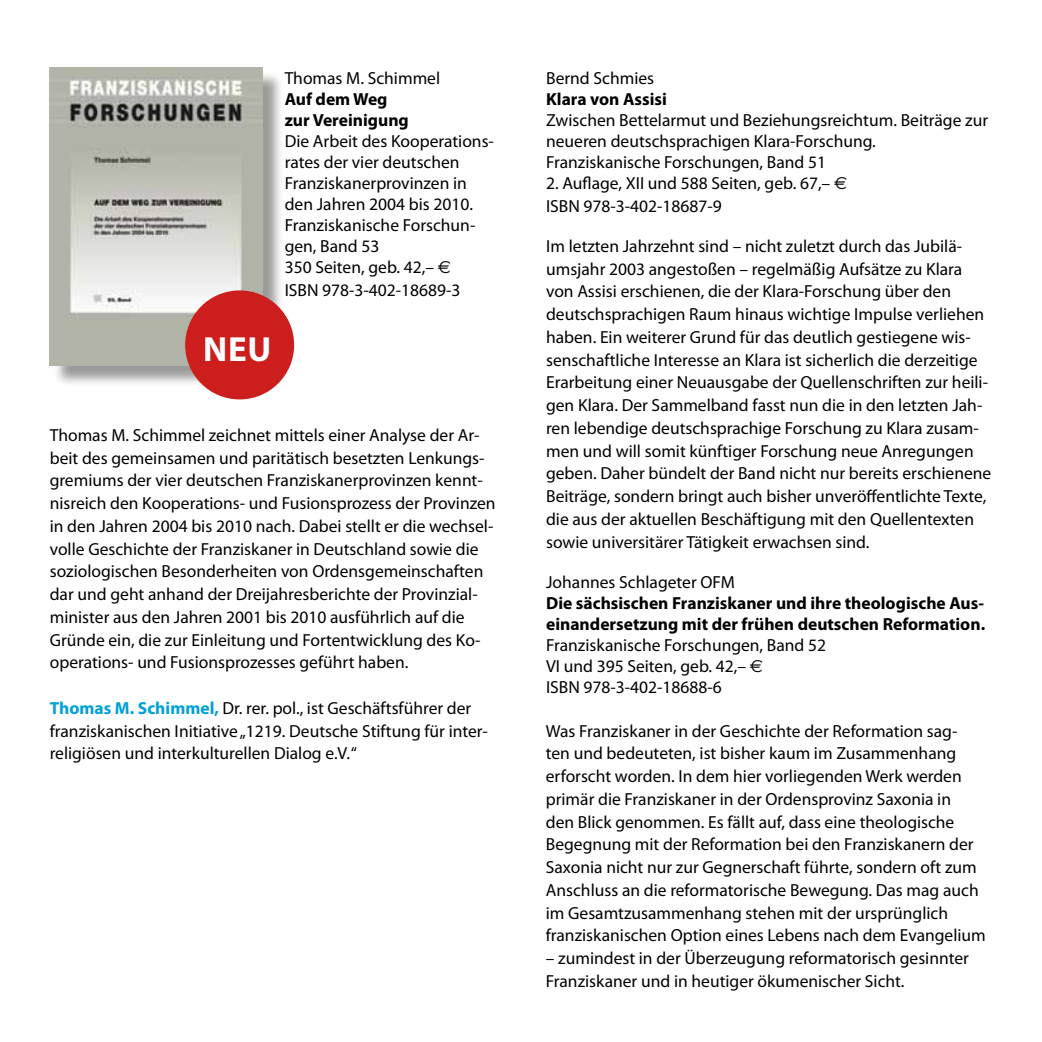
<style>
.page{position:relative;width:1042px;height:1042px;background:#fff}
.page>*{position:absolute;margin:0;border:0;box-sizing:border-box;transform-origin:0 0}
.t1{font:700 35px "Myriad Pro";color:#fff}
.t2{font:17.5px/22.8px "Myriad Pro";color:#000}
.t3{font:700 17.5px/21px "Myriad Pro";color:#000}
.s1{font-family:"Euro Sans"}
.s2{font-weight:700;color:#00a0d8}
</style>
<div class="page">
<div style="left:53px;top:70px;width:231px;height:317px;background:#000;opacity:.4"></div>
<img style="left:50px;top:68px;width:213px;height:297px">
<div style="left:185px;top:290px;width:109px;height:109px;background:#cc1f1d;border-radius:50%"></div>
<p class="t2" style="left:285px;top:66px;width:157px">Thomas M. Schimmel</p>
<p class="t3" style="left:285px;top:88px;width:126px">Auf dem Weg zur Vereinigung</p>
<p class="t2" style="left:285px;top:130px;width:211px;line-height:21px">Die Arbeit des Kooperations&shy;rates der vier deutschen<br>Franziskanerprovinzen in den Jahren 2004 bis 2010.<br>Franziskanische Forschun&shy;gen, Band 53<br>350 Seiten, geb. 42,– <span class="s1">d</span></p>
<p class="t2" style="left:285px;top:278px;width:177px">ISBN 978-3-402-18689-3</p>
<h1 class="t1" style="left:203px;top:326px;width:70px">NEU</h1>
<p class="t2" style="left:50px;top:423px;width:447px">Thomas M. Schimmel zeichnet mittels einer Analyse der Ar&shy;beit des gemeinsamen und paritätisch besetzten Lenkungs&shy;gremiums der vier deutschen Franziskanerprovinzen kennt&shy;nisreich den Kooperations- und Fusionsprozess der Provinzen in den Jahren 2004 bis 2010 nach. Dabei stellt er die wechsel&shy;volle Geschichte der Franziskaner in Deutschland sowie die soziologischen Besonderheiten von Ordensgemeinschaften dar und geht anhand der Dreijahresberichte der Provinzial&shy;minister aus den Jahren 2001 bis 2010 ausführlich auf die Gründe ein, die zur Einleitung und Fortentwicklung des Ko&shy;operations- und Fusionsprozesses geführt haben.</p>
<p class="t2" style="left:50px;top:696px;width:440px"><span class="s2">Thomas M. Schimmel,</span> Dr. rer. pol., ist Geschäftsführer der franziskanischen Initiative „1219. Deutsche Stiftung für inter&shy;religiösen und interkulturellen Dialog e.V.“</p>
<p class="t2" style="left:546px;top:66px;width:110px">Bernd Schmies</p>
<p class="t3" style="left:546px;top:88px;width:122px">Klara von Assisi</p>
<p class="t2" style="left:546px;top:109px;width:443px;line-height:21px">Zwischen Bettelarmut und Beziehungsreichtum. Beiträge zur neueren deutschsprachigen Klara-Forschung.<br>Franziskanische Forschungen, Band 51</p>
<p class="t2" style="left:546px;top:171px;width:303px">2. Auflage, XII und 588 Seiten, geb. 67,– <span class="s1">d<br></span>ISBN 978-3-402-18687-9</p>
<p class="t2" style="left:546px;top:234px;width:447px">Im letzten Jahrzehnt sind – nicht zuletzt durch das Jubilä&shy;umsjahr 2003 angestoßen – regelmäßig Aufsätze zu Klara von Assisi erschienen, die der Klara-Forschung über den deutschsprachigen Raum hinaus wichtige Impulse verliehen haben. Ein weiterer Grund für das deutlich gestiegene wis&shy;senschaftliche Interesse an Klara ist sicherlich die derzeitige Erarbeitung einer Neuausgabe der Quellenschriften zur heili&shy;gen Klara. Der Sammelband fasst nun die in den letzten Jah&shy;ren lebendige deutschsprachige Forschung zu Klara zusam&shy;men und will somit künftiger Forschung neue Anregungen geben. Daher bündelt der Band nicht nur bereits erschienene Beiträge, sondern bringt auch bisher unveröffentlichte Texte, die aus der aktuellen Beschäftigung mit den Quellentexten sowie universitärer Tätigkeit erwachsen sind.</p>
<p class="t2" style="left:546px;top:570px;width:190px">Johannes Schlageter OFM</p>
<p class="t3" style="left:546px;top:592px;width:441px">Die sächsischen Franziskaner und ihre theologische Aus&shy;einandersetzung mit der frühen deutschen Reformation.</p>
<p class="t2" style="left:546px;top:634px;width:281px;line-height:21px">Franziskanische Forschungen, Band 52<br>VI und 395 Seiten, geb. 42,– <span class="s1">d<br></span>ISBN 978-3-402-18688-6</p>
<p class="t2" style="left:546px;top:719px;width:441px">Was Franziskaner in der Geschichte der Reformation sag&shy;ten und bedeuteten, ist bisher kaum im Zusammenhang erforscht worden. In dem hier vorliegenden Werk werden primär die Franziskaner in der Ordensprovinz Saxonia in<br>den Blick genommen. Es fällt auf, dass eine theologische Begegnung mit der Reformation bei den Franziskanern der Saxonia nicht nur zur Gegnerschaft führte, sondern oft zum Anschluss an die reformatorische Bewegung. Das mag auch im Gesamtzusammenhang stehen mit der ursprünglich franziskanischen Option eines Lebens nach dem Evangelium</p>
<p class="t2" style="left:546px;top:946px;width:425px">– zumindest in der Überzeugung reformatorisch gesinnter<br>Franziskaner und in heutiger ökumenischer Sicht.</p>
</div>
